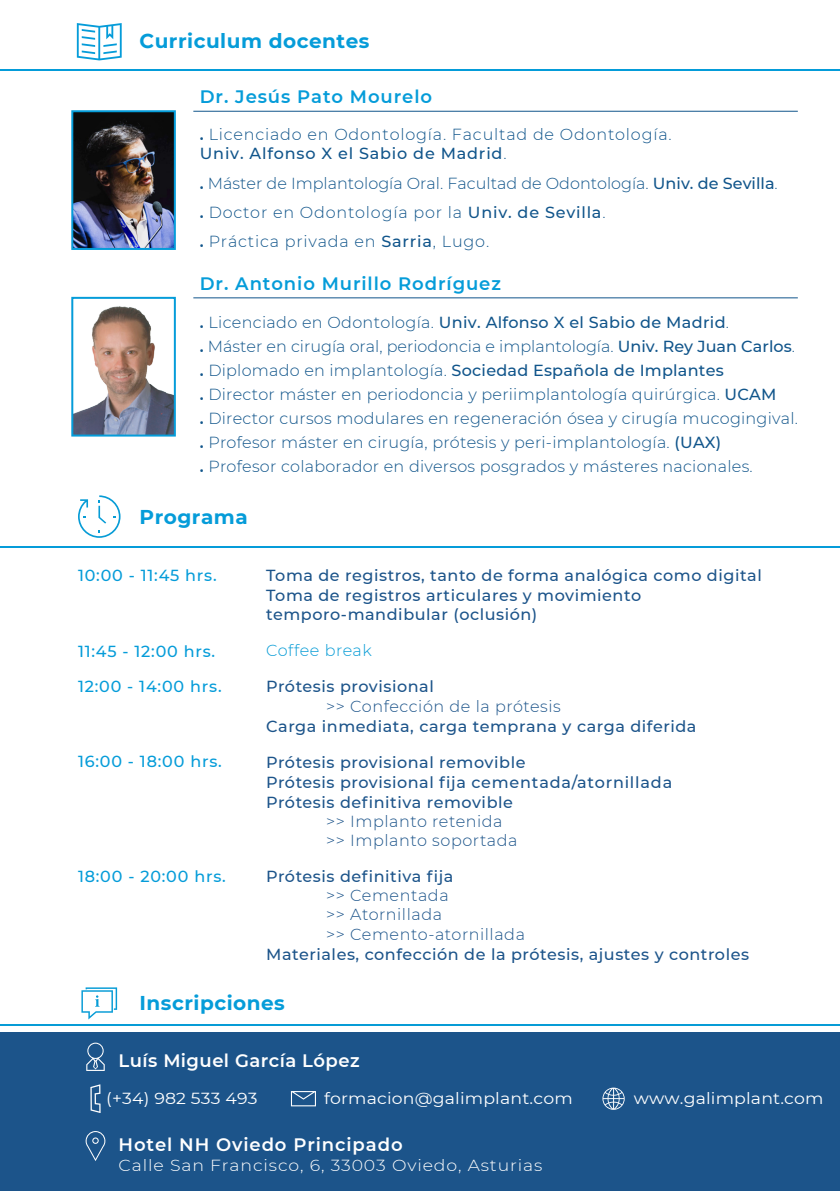
<style>
.page{position:relative;width:840px;height:1191px;background:#fff}
.page>*{position:absolute;margin:0;border:0;box-sizing:border-box;transform-origin:0 0}
.t1{font:700 20px "Montserrat";letter-spacing:.025em;color:#059cd9}
.t2{font:600 18px "Montserrat";letter-spacing:.05em;color:#059cd9}
.t3{font:600 18px "Montserrat";letter-spacing:.05em;color:#fff}
.t4{font:600 18px "Montserrat";letter-spacing:.025em;color:#fff}
.t5{font:300 16px/24px "Montserrat";letter-spacing:.015em;color:#11558b}
.t6{font:500 16px/19.6px "Montserrat";letter-spacing:.035em;color:#1c548a}
.t7{font:300 16px/19.2px "Montserrat";letter-spacing:.035em;color:#1c548a}
.t8{font:300 16px/19.2px "Montserrat";letter-spacing:.05em;color:#11558b}
.t9{font:500 16px "Montserrat";letter-spacing:.05em;color:#059cd9}
.t10{font:16px "Montserrat";letter-spacing:.01em;color:#fff;scale:1.08 1}
.t11{font:300 16px "Montserrat";letter-spacing:.05em;color:#fff;scale:1.08 1}
.t12{font:300 16px "Montserrat";letter-spacing:.035em;color:#079cd6}
.s1{font-weight:600}
.s2{font-weight:500}
</style>
<div class="page">
<div style="left:0;top:1032px;width:839px;height:159px;background:#1c548a"></div>
<svg style="left:86px;top:1131px;width:19px;height:30px"></svg>
<svg style="left:602px;top:1087px;width:22px;height:22px"></svg>
<svg style="left:291px;top:1091px;width:25px;height:15px"></svg>
<svg style="left:90px;top:1084px;width:10px;height:29px"></svg>
<svg style="left:81px;top:987px;width:36px;height:32px"></svg>
<hr style="left:0;top:1024px;width:839px;height:2px;background:#079cd6">
<svg style="left:86px;top:1042px;width:19px;height:29px"></svg>
<hr style="left:0;top:69px;width:839px;height:1px;background:#059cd9">
<svg style="left:78px;top:495px;width:42px;height:43px"></svg>
<hr style="left:0;top:546px;width:839px;height:1px;background:#059cd9">
<svg style="left:77px;top:23px;width:45px;height:37px"></svg>
<img style="left:74px;top:306px;width:99px;height:127px">
<div style="left:71px;top:297px;width:105px;height:139px;border:2px solid #059cd9"></div>
<img style="left:74px;top:113px;width:99px;height:134px">
<div style="left:71px;top:110px;width:105px;height:140px;border:2px solid #059cd9"></div>
<hr style="left:193px;top:297px;width:604px;height:1px;background:#11558b">
<hr style="left:193px;top:111px;width:604px;height:1px;background:#11558b">
<p class="t1" style="left:139px;top:26px;width:231px">Curriculum docentes</p>
<p class="t2" style="left:200px;top:84px;width:233px">Dr. Jesús Pato Mourelo</p>
<p class="t8" style="left:200px;top:124px;width:473px"><span class="s1">.</span> Licenciado en Odontología. Facultad de Odontología.<br><span class="s2">Univ. Alfonso X el Sabio de Madrid</span>.</p>
<p class="t5" style="left:200px;top:168px;width:579px;line-height:29.2px"><span class="s1">.</span> Máster de Implantología Oral. Facultad de Odontología. <span class="s2">Univ. de Sevilla</span>. <span class="s1">.</span> Doctor en Odontología por la <span class="s2">Univ. de Sevilla</span>.<br><span class="s1">.</span> Práctica privada en <span class="s2">Sarria</span>, Lugo.</p>
<p class="t2" style="left:200px;top:271px;width:302px">Dr. Antonio Murillo Rodríguez</p>
<p class="t5" style="left:200px;top:309px;width:599px"><span class="s1">.</span> Licenciado en Odontología. <span class="s2">Univ. Alfonso X el Sabio de Madrid</span>.<br><span class="s1">.</span> Máster en cirugía oral, periodoncia e implantología. <span class="s2">Univ. Rey Juan Carlos</span>. <span class="s1">.</span> Diplomado en implantología. <span class="s2">Sociedad Española de Implantes<br></span><span class="s1">.</span> Director máster en periodoncia y periimplantología quirúrgica. <span class="s2">UCAM<br></span><span class="s1">.</span> Director cursos modulares en regeneración ósea y cirugía mucogingival. <span class="s1">.</span> Profesor máster en cirugía, prótesis y peri-implantología. <span class="s2">(UAX)<br></span><span class="s1">.</span> Profesor colaborador en diversos posgrados y másteres nacionales.</p>
<p class="t1" style="left:139px;top:502px;width:110px">Programa</p>
<p class="t9" style="left:78px;top:564px;width:140px">10:00 - 11:45 hrs.</p>
<p class="t9" style="left:78px;top:640px;width:139px">11:45 - 12:00 hrs.</p>
<p class="t9" style="left:78px;top:675px;width:145px">12:00 - 14:00 hrs.</p>
<p class="t9" style="left:78px;top:750px;width:145px">16:00 - 18:00 hrs.</p>
<p class="t9" style="left:78px;top:864px;width:149px">18:00 - 20:00 hrs.</p>
<p class="t6" style="left:266px;top:565px;width:497px">Toma de registros, tanto de forma analógica como digital<br>Toma de registros articulares y movimiento temporo-mandibular (oclusión)</p>
<p class="t12" style="left:266px;top:640px;width:107px">Coffee break</p>
<p class="t6" style="left:266px;top:676px;width:169px">Prótesis provisional</p>
<p class="t7" style="left:326px;top:696px;width:236px">&gt;&gt; Confección de la prótesis</p>
<p class="t6" style="left:266px;top:715px;width:431px">Carga inmediata, carga temprana y carga diferida</p>
<p class="t6" style="left:266px;top:751px;width:407px">Prótesis provisional removible<br>Prótesis provisional fija cementada/atornillada<br>Prótesis definitiva removible</p>
<p class="t7" style="left:326px;top:811px;width:193px">&gt;&gt; Implanto retenida &gt;&gt; Implanto soportada</p>
<p class="t6" style="left:266px;top:866px;width:189px">Prótesis definitiva fija</p>
<p class="t7" style="left:326px;top:885px;width:200px">&gt;&gt; Cementada<br>&gt;&gt; Atornillada<br>&gt;&gt; Cemento-atornillada</p>
<p class="t6" style="left:266px;top:943px;width:484px">Materiales, confección de la prótesis, ajustes y controles</p>
<p class="t1" style="left:139px;top:988px;width:147px">Inscripciones</p>
<p class="t4" style="left:118px;top:1047px;width:242px">Luís Miguel García López</p>
<p class="t10" style="left:106px;top:1087px;width:141px">(+34) 982 533 493</p>
<p class="t10" style="left:324px;top:1087px;width:232px">formacion@galimplant.com</p>
<p class="t10" style="left:633px;top:1087px;width:177px">www.galimplant.com</p>
<p class="t3" style="left:118px;top:1132px;width:285px">Hotel NH Oviedo Principado</p>
<p class="t11" style="left:118px;top:1154px;width:394px">Calle San Francisco, 6, 33003 Oviedo, Asturias</p>
</div>
